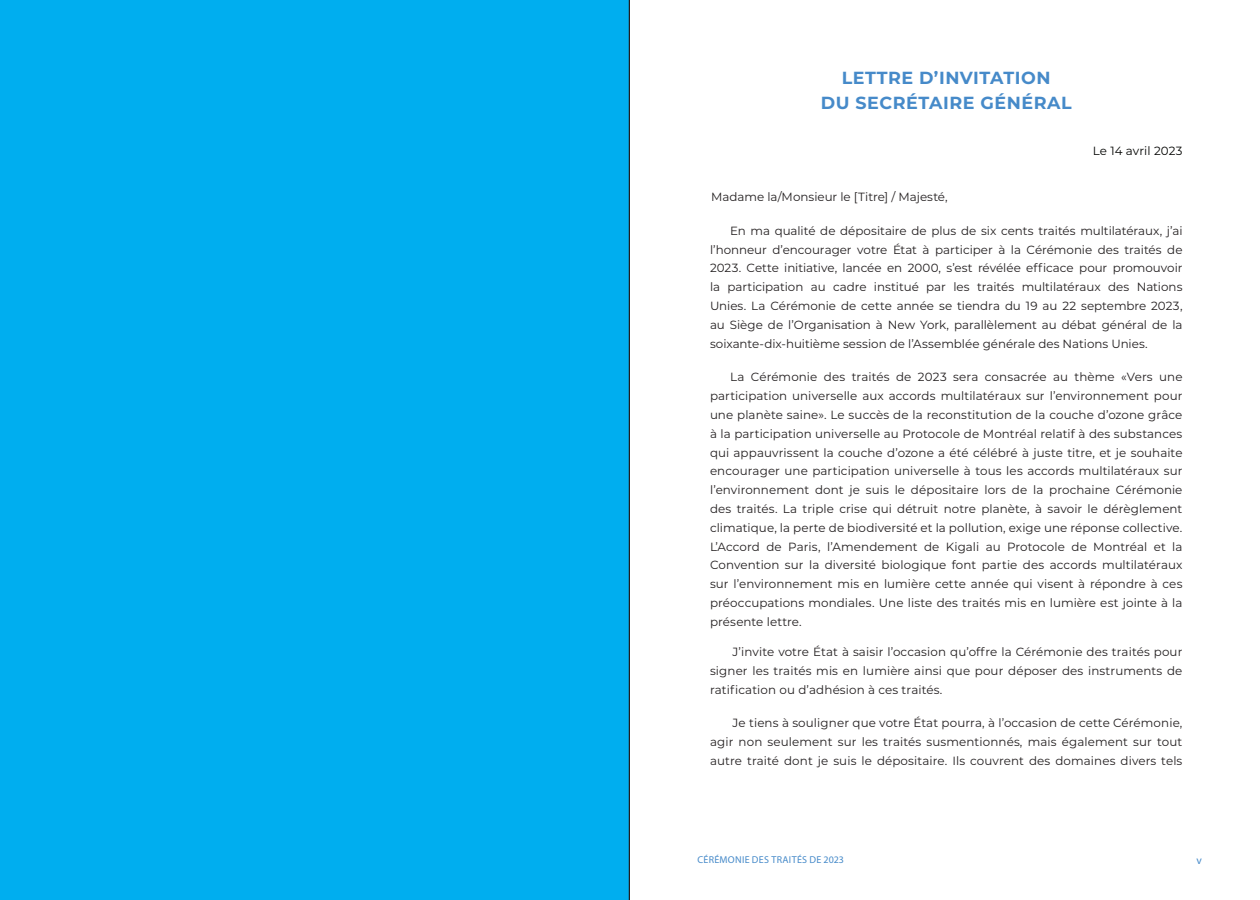
<style>
.page{position:relative;width:1260px;height:900px;background:#fff}
.page>*{position:absolute;margin:0;border:0;box-sizing:border-box;transform-origin:0 0}
.C_Titles{font:700 17.5px/25px "Montserrat";letter-spacing:.03em;color:#468ac9;text-align:center}
.body_indented{font:11.88px/18.8px "Montserrat";color:#231f20;text-align:justify}
.Body_Text{font:11.88px/18.8px "Montserrat";letter-spacing:.01em;color:#231f20;text-align:justify}
.Body_Text-2{font:11.88px "Montserrat";letter-spacing:.01em;color:#040503}
.t1{font:11.25px "Myriad Pro";color:#468ac9}
.RH_recto{font:10px "Myriad Pro";letter-spacing:.03em;color:#468ac9}
</style>
<div class="page">
<div style="left:0;top:0;width:630px;height:900px;background:#00aeef"></div>
<p class="C_Titles" style="left:821px;top:65px;width:252px">LETTRE D’INVITATION<br>DU SECRÉTAIRE GÉNÉRAL</p>
<p class="Body_Text-2" style="left:1093px;top:142px;width:91px">Le 14 avril 2023</p>
<p class="body_indented" style="left:711px;top:187px;width:238px">Madame la/Monsieur le [Titre] / Majesté,</p>
<p class="body_indented" style="left:710px;top:221px;width:474px;text-indent:20px">En ma qualité de dépositaire de plus de six cents traités multilatéraux, j’ai l’honneur d’encourager votre État à participer à la Cérémonie des traités de 2023. Cette initiative, lancée en 2000, s’est révélée efficace pour promouvoir la participation au cadre institué par les traités multilatéraux des Nations Unies. La Cérémonie de cette année se tiendra du 19 au 22 septembre 2023, au Siège de l’Organisation à New York, parallèlement au débat général de la soixante‑dix‑huitième session de l’Assemblée générale des Nations Unies.</p>
<p class="body_indented" style="left:710px;top:367px;width:474px;text-indent:20px">La Cérémonie des traités de 2023 sera consacrée au thème «Vers une participation universelle aux accords multilatéraux sur l’environnement pour une planète saine». Le succès de la reconstitution de la couche d’ozone grâce à la participation universelle au Protocole de Montréal relatif à des substances qui appauvrissent la couche d’ozone a été célébré à juste titre, et je souhaite encourager une participation universelle à tous les accords multilatéraux sur l’environnement dont je suis le dépositaire lors de la prochaine Cérémonie des traités. La triple crise qui détruit notre planète, à savoir le dérèglement climatique, la perte de biodiversité et la pollution, exige une réponse collective.<br>L’Accord de Paris, l’Amendement de Kigali au Protocole de Montréal et la Convention sur la diversité biologique font partie des accords multilatéraux sur l’environnement mis en lumière cette année qui visent à répondre à ces préoccupations mondiales. Une liste des traités mis en lumière est jointe à la présente lettre.</p>
<p class="Body_Text" style="left:710px;top:642px;width:474px;text-indent:22px">J’invite votre État à saisir l’occasion qu’offre la Cérémonie des traités pour signer les traités mis en lumière ainsi que pour déposer des instruments de ratification ou d’adhésion à ces traités.</p>
<p class="Body_Text" style="left:710px;top:713px;width:474px;text-indent:22px">Je tiens à souligner que votre État pourra, à l’occasion de cette Cérémonie, agir non seulement sur les traités susmentionnés, mais également sur tout autre traité dont je suis le dépositaire. Ils couvrent des domaines divers tels</p>
<p class="RH_recto" style="left:698px;top:853px;width:148px">CÉRÉMONIE DES TRAITÉS DE 2023</p>
<p class="t1" style="left:1197px;top:853px;width:7px">v</p>
</div>
